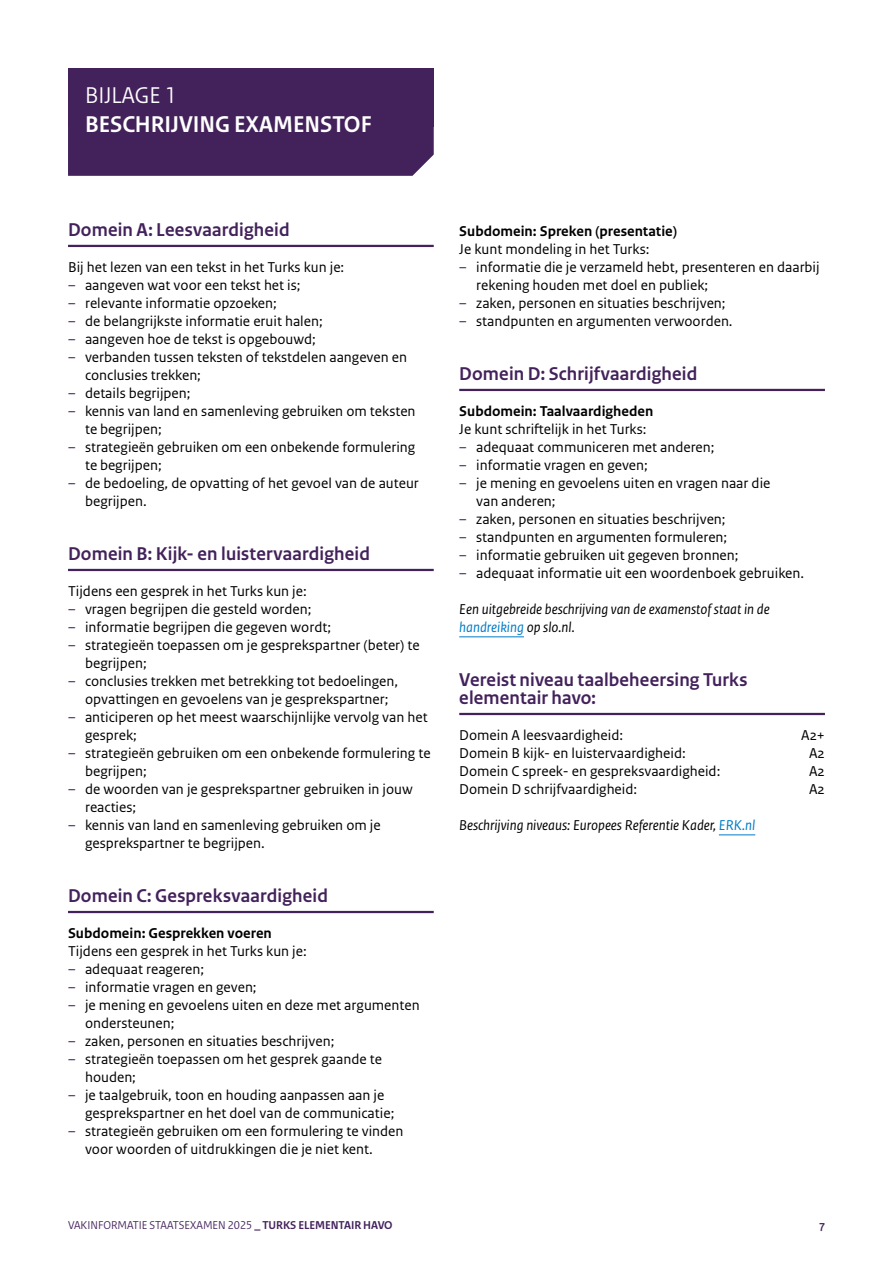
<style>
.page{position:relative;width:893px;height:1263px;background:#fff}
.page>*{position:absolute;margin:0;border:0;box-sizing:border-box;transform-origin:0 0}
.H3_bijlagekop-1b{font:700 24px "Rijksoverheid Sans Heading";color:#fff}
.H2_bijlagekop-1a{font:24px "Rijksoverheid Sans Heading";color:#fff}
.H4_subkop_met_lijn{font:700 19.5px/18px "Rijksoverheid Sans Heading";letter-spacing:.01em;color:#43225b}
.P_plat{font:15px/18px "Rijksoverheid Sans Text";color:#000}
.P_plat-2{font:italic 15px/18px "Rijksoverheid Sans Text";color:#000}
.H5_tussenkop{font:700 15px "Rijksoverheid Sans Text";color:#000}
.t1{font:12px "Rijksoverheid Sans Heading";color:#43225b}
.t2{font:700 12px "Rijksoverheid Sans Heading";color:#43225b}
.s1{color:#43225b}
.s2{color:#007bc7}
.s3{font-weight:700}
</style>
<div class="page">
<div style="left:68px;top:68px;width:366px;height:58px;background:#43225b"></div>
<div style="left:68px;top:126px;width:366px;height:50px;background:#43225b"></div>
<hr style="left:68px;top:245px;width:366px;height:2px;background:#43225b">
<hr style="left:68px;top:569px;width:366px;height:2px;background:#43225b">
<hr style="left:68px;top:911px;width:366px;height:2px;background:#43225b">
<hr style="left:459px;top:389px;width:366px;height:2px;background:#43225b">
<hr style="left:459px;top:636px;width:65px;height:1px;background:#007bc7">
<hr style="left:459px;top:713px;width:366px;height:2px;background:#43225b">
<hr style="left:719px;top:834px;width:36px;height:1px;background:#007bc7">
<h2 class="H2_bijlagekop-1a" style="left:85px;top:81px;width:93px">BIJLAGE 1</h2>
<h3 class="H3_bijlagekop-1b" style="left:85px;top:110px;width:288px">BESCHRIJVING EXAMENSTOF</h3>
<h4 class="H4_subkop_met_lijn" style="left:68px;top:221px;width:223px">Domein A: Leesvaardigheid</h4>
<p class="P_plat" style="left:68px;top:259px;width:278px">Bij het lezen van een tekst in het Turks kun je:</p>
<p class="P_plat" style="left:68px;top:277px;width:234px"><span class="s1">–</span> aangeven wat voor een tekst het is;</p>
<p class="P_plat" style="left:68px;top:295px;width:210px"><span class="s1">–</span> relevante informatie opzoeken;</p>
<p class="P_plat" style="left:68px;top:313px;width:256px"><span class="s1">–</span> de belangrijkste informatie eruit halen;</p>
<p class="P_plat" style="left:68px;top:331px;width:249px"><span class="s1">–</span> aangeven hoe de tekst is opgebouwd;</p>
<p class="P_plat" style="left:85px;top:349px;width:324px;text-indent:-17px"><span class="s1">–</span> verbanden tussen teksten of tekstdelen aangeven en conclusies trekken;</p>
<p class="P_plat" style="left:68px;top:385px;width:124px"><span class="s1">–</span> details begrijpen;</p>
<p class="P_plat" style="left:85px;top:403px;width:332px;text-indent:-17px"><span class="s1">–</span> kennis van land en samenleving gebruiken om teksten te begrijpen;</p>
<p class="P_plat" style="left:85px;top:439px;width:332px;text-indent:-17px"><span class="s1">–</span> strategieën gebruiken om een onbekende formulering te begrijpen;</p>
<p class="P_plat" style="left:85px;top:475px;width:335px;text-indent:-17px"><span class="s1">–</span> de bedoeling, de opvatting of het gevoel van de auteur begrijpen.</p>
<h4 class="H4_subkop_met_lijn" style="left:68px;top:545px;width:303px">Domein B: Kijk- en luistervaardigheid</h4>
<p class="P_plat" style="left:68px;top:583px;width:240px">Tijdens een gesprek in het Turks kun je:</p>
<p class="P_plat" style="left:68px;top:601px;width:245px"><span class="s1">–</span> vragen begrijpen die gesteld worden;</p>
<p class="P_plat" style="left:68px;top:619px;width:265px"><span class="s1">–</span> informatie begrijpen die gegeven wordt;</p>
<p class="P_plat" style="left:85px;top:637px;width:336px;text-indent:-17px"><span class="s1">–</span> strategieën toepassen om je gesprekspartner (beter) te begrijpen;</p>
<p class="P_plat" style="left:68px;top:673px;width:332px;text-align:center"><span class="s1">–</span> conclusies trekken met betrekking tot bedoelingen, opvattingen en gevoelens van je gesprekspartner;</p>
<p class="P_plat" style="left:85px;top:709px;width:344px;text-indent:-17px"><span class="s1">–</span> anticiperen op het meest waarschijnlijke vervolg van het gesprek;</p>
<p class="P_plat" style="left:85px;top:745px;width:347px;text-indent:-17px"><span class="s1">–</span> strategieën gebruiken om een onbekende formulering te begrijpen;</p>
<p class="P_plat" style="left:85px;top:781px;width:329px;text-indent:-17px"><span class="s1">–</span> de woorden van je gesprekspartner gebruiken in jouw reacties;</p>
<p class="P_plat" style="left:85px;top:817px;width:297px;text-indent:-17px"><span class="s1">–</span> kennis van land en samenleving gebruiken om je gesprekspartner te begrijpen.</p>
<h4 class="H4_subkop_met_lijn" style="left:68px;top:887px;width:261px">Domein C: Gespreksvaardigheid</h4>
<h5 class="H5_tussenkop" style="left:68px;top:925px;width:205px">Subdomein: Gesprekken voeren</h5>
<p class="P_plat" style="left:68px;top:943px;width:240px">Tijdens een gesprek in het Turks kun je:</p>
<p class="P_plat" style="left:68px;top:961px;width:138px"><span class="s1">–</span> adequaat reageren;</p>
<p class="P_plat" style="left:68px;top:979px;width:190px"><span class="s1">–</span> informatie vragen en geven;</p>
<p class="P_plat" style="left:85px;top:997px;width:336px;text-indent:-17px"><span class="s1">–</span> je mening en gevoelens uiten en deze met argumenten ondersteunen;</p>
<p class="P_plat" style="left:68px;top:1033px;width:268px"><span class="s1">–</span> zaken, personen en situaties beschrijven;</p>
<p class="P_plat" style="left:85px;top:1051px;width:298px;text-indent:-17px"><span class="s1">–</span> strategieën toepassen om het gesprek gaande te houden;</p>
<p class="P_plat" style="left:85px;top:1087px;width:311px;text-indent:-17px"><span class="s1">–</span> je taalgebruik, toon en houding aanpassen aan je gesprekspartner en het doel van de communicatie;</p>
<p class="P_plat" style="left:85px;top:1123px;width:320px;text-indent:-17px"><span class="s1">–</span> strategieën gebruiken om een formulering te vinden voor woorden of uitdrukkingen die je niet kent.</p>
<h5 class="H5_tussenkop" style="left:459px;top:223px;width:219px">Subdomein: Spreken (presentatie)</h5>
<p class="P_plat" style="left:459px;top:241px;width:192px">Je kunt mondeling in het Turks:</p>
<p class="P_plat" style="left:476px;top:259px;width:345px;text-indent:-17px"><span class="s1">–</span> informatie die je verzameld hebt, presenteren en daarbij rekening houden met doel en publiek;</p>
<p class="P_plat" style="left:459px;top:295px;width:268px"><span class="s1">–</span> zaken, personen en situaties beschrijven;</p>
<p class="P_plat" style="left:459px;top:313px;width:275px"><span class="s1">–</span> standpunten en argumenten verwoorden.</p>
<h4 class="H4_subkop_met_lijn" style="left:459px;top:365px;width:240px">Domein D: Schrijfvaardigheid</h4>
<h5 class="H5_tussenkop" style="left:459px;top:403px;width:195px">Subdomein: Taalvaardigheden</h5>
<p class="P_plat" style="left:459px;top:421px;width:189px">Je kunt schriftelijk in het Turks:</p>
<p class="P_plat" style="left:459px;top:439px;width:257px"><span class="s1">–</span> adequaat communiceren met anderen;</p>
<p class="P_plat" style="left:459px;top:457px;width:190px"><span class="s1">–</span> informatie vragen en geven;</p>
<p class="P_plat" style="left:476px;top:475px;width:296px;text-indent:-17px"><span class="s1">–</span> je mening en gevoelens uiten en vragen naar die van anderen;</p>
<p class="P_plat" style="left:459px;top:511px;width:268px"><span class="s1">–</span> zaken, personen en situaties beschrijven;</p>
<p class="P_plat" style="left:459px;top:529px;width:270px"><span class="s1">–</span> standpunten en argumenten formuleren;</p>
<p class="P_plat" style="left:459px;top:547px;width:281px"><span class="s1">–</span> informatie gebruiken uit gegeven bronnen;</p>
<p class="P_plat" style="left:459px;top:565px;width:346px"><span class="s1">–</span> adequaat informatie uit een woordenboek gebruiken.</p>
<p class="P_plat-2" style="left:459px;top:601px;width:312px">Een uitgebreide beschrijving van de examenstof staat in de <span class="s2">handreiking</span> op slo.nl.</p>
<h4 class="H4_subkop_met_lijn" style="left:459px;top:671px;width:290px">Vereist niveau taalbeheersing Turks elementair havo:</h4>
<p class="P_plat" style="left:459px;top:727px;width:165px">Domein A leesvaardigheid:</p>
<p class="P_plat" style="left:801px;top:727px;width:25px">A2+</p>
<p class="P_plat" style="left:459px;top:745px;width:228px">Domein B kijk- en luistervaardigheid:</p>
<p class="P_plat" style="left:809px;top:745px;width:17px">A2</p>
<p class="P_plat" style="left:459px;top:763px;width:263px">Domein C spreek- en gespreksvaardigheid:</p>
<p class="P_plat" style="left:809px;top:763px;width:17px">A2</p>
<p class="P_plat" style="left:459px;top:781px;width:179px">Domein D schrijfvaardigheid:</p>
<p class="P_plat" style="left:809px;top:781px;width:17px">A2</p>
<p class="P_plat-2" style="left:459px;top:817px;width:298px">Beschrijving niveaus: Europees Referentie Kader, <span class="s2">ERK.nl</span></p>
<p class="t1" style="left:68px;top:1218px;width:326px">VAKINFORMATIE STAATSEXAMEN 2025 <span class="s3">_ TURKS ELEMENTAIR HAVO</span></p>
<p class="t2" style="left:819px;top:1219px;width:7px">7</p>
</div>
